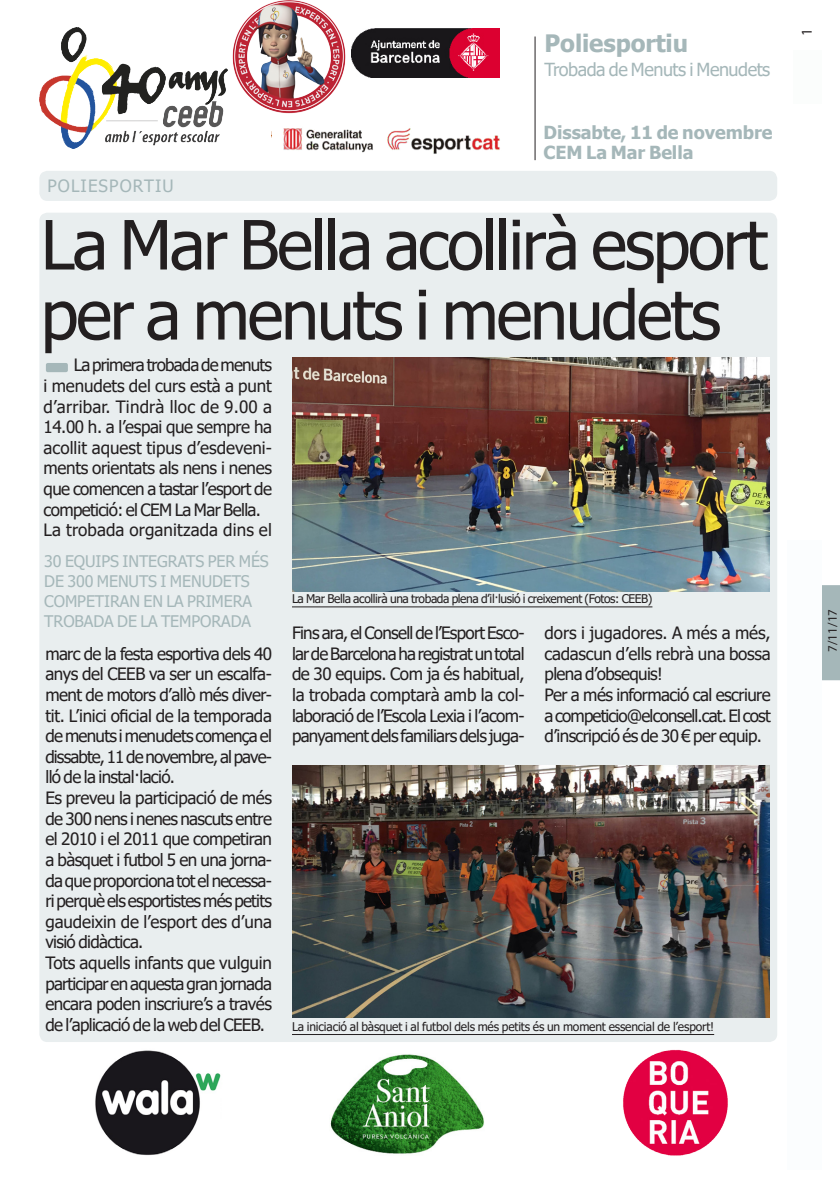
<style>
.page{position:relative;width:840px;height:1191px;background:#fff}
.page>*{position:absolute;margin:0;border:0;box-sizing:border-box;transform-origin:0 0}
.totc_TITULAR-noti-31{font:68px/70px "Tahoma";letter-spacing:-.035em;color:#231f20}
.t1{font:700 24px "Tahoma";letter-spacing:-.005em;color:#a5b7b9}
.t2{font:700 18px "Tahoma";letter-spacing:-.005em;color:#a5b7b9}
.t3{font:18px "Tahoma";letter-spacing:-.025em;color:#a5b7b9}
.totc_TEXT_BASE{font:17px/20.6px "Tahoma";letter-spacing:-.04em;color:#231f20;text-align:justify}
.totc_TEXT_BASE-2{font:17px "Tahoma";letter-spacing:.005em;color:#231f20}
.totc_EPÍGRAF{font:17px "Tahoma";letter-spacing:.065em;color:#a5b7b9}
.totc_EPÍGRAF-2{font:16px/20px "Tahoma";letter-spacing:-.005em;color:#a5b7b9}
.t4{font:15px "Myriad Pro";color:#231f20}
.totc_FRASE_noti-càrr{font:13px "Myriad Pro";color:#231f20}
.totc_PEU_FOTO{font:12px "Tahoma";letter-spacing:-.015em;color:#231f20}
.totc_PEU_FOTO-2{font:12px "Tahoma";letter-spacing:-.035em;color:#231f20}
</style>
<div class="page">
<div style="left:822px;top:585px;width:17px;height:95px;background:#a5b7b9"></div>
<div style="left:39px;top:213px;width:737px;height:829px;background:#e9eeef;border-radius:8px"></div>
<div style="left:39px;top:171px;width:737px;height:30px;background:#e9eeef;border-radius:8px"></div>
<img style="left:292px;top:357px;width:477px;height:234px">
<hr style="left:292px;top:606px;width:360px;height:1px;background:#231f20">
<hr style="left:534px;top:37px;width:1px;height:123px;background:#231f20">
<div style="left:787px;top:540px;width:34px;height:629px;background:#fbfdfe"></div>
<div style="left:793px;top:50px;width:28px;height:54px;background:#fbfdfc"></div>
<img style="left:358px;top:28px;width:141px;height:50px">
<img style="left:283px;top:128px;width:217px;height:26px">
<img style="left:292px;top:765px;width:476px;height:252px">
<hr style="left:292px;top:1034px;width:421px;height:1px;background:#231f20">
<div style="left:46px;top:363px;width:22px;height:9px;background:#a5b7b9;border-radius:2px"></div>
<img style="left:623px;top:1049px;width:105px;height:107px">
<img style="left:330px;top:1054px;width:154px;height:100px">
<img style="left:95px;top:1050px;width:126px;height:106px">
<img style="left:227px;top:0;width:131px;height:114px">
<img style="left:39px;top:28px;width:188px;height:120px">
<p class="t1" style="left:544px;top:27px;width:145px">Poliesportiu</p>
<p class="t3" style="left:544px;top:58px;width:227px">Trobada de Menuts i Menudets</p>
<p class="totc_EPÍGRAF" style="left:47px;top:174px;width:128px">POLIESPORTIU</p>
<p class="t2" style="left:543px;top:120px;width:230px">Dissabte, 11 de novembre</p>
<p class="t2" style="left:543px;top:140px;width:151px">CEM La Mar Bella</p>
<p class="totc_TITULAR-noti-31" style="left:41px;top:213px;width:728px">La Mar Bella acollirà esport per a menuts i menudets</p>
<p class="totc_TEXT_BASE" style="left:44px;top:356px;width:230px;text-indent:30px">La primera trobada de menuts i menudets del curs està a punt d’arribar. Tindrà lloc de 9.00 a 14.00 h. a l’espai que sempre ha acollit aquest tipus d’esdeveni· ments orientats als nens i nenes que comencen a tastar l’esport de competició: el CEM La Mar Bella.</p>
<p class="totc_TEXT_BASE-2" style="left:44px;top:518px;width:230px">La trobada organitzada dins el</p>
<p class="totc_EPÍGRAF-2" style="left:44px;top:552px;width:226px">30 EQUIPS INTEGRATS PER MÉS<br>DE 300 MENUTS I MENUDETS<br>COMPETIRAN EN LA PRIMERA<br>TROBADA DE LA TEMPORADA</p>
<p class="totc_TEXT_BASE" style="left:45px;top:644px;width:228px">marc de la festa esportiva dels 40 anys del CEEB va ser un escalfa· ment de motors d’allò més diver· tit. L’inici oficial de la temporada de menuts i menudets comença el dissabte, 11 de novembre, al pave· lló de la instal·lació.</p>
<p class="totc_TEXT_BASE" style="left:45px;top:788px;width:228px">Es preveu la participació de més de 300 nens i nenes nascuts entre el 2010 i el 2011 que competiran a bàsquet i futbol 5 en una jorna· da que proporciona tot el necessa· ri perquè els esportistes més petits gaudeixin de l’esport des d’una visió didàctica.</p>
<p class="totc_TEXT_BASE" style="left:45px;top:953px;width:228px">Tots aquells infants que vulguin participar en aquesta gran jornada encara poden inscriure’s a través de l’aplicació de la web del CEEB.</p>
<p class="totc_PEU_FOTO-2" style="left:292px;top:590px;width:362px">La Mar Bella acollirà una trobada plena d’il·lusió i creixement (Fotos: CEEB)</p>
<p class="totc_TEXT_BASE" style="left:292px;top:623px;width:234px">Fins ara, el Consell de l’Esport Esco· lar de Barcelona ha registrat un total de 30 equips. Com ja és habitual, la trobada comptarà amb la col· laboració de l’Escola Lexia i l’acom· panyament dels familiars dels juga·</p>
<p class="totc_TEXT_BASE" style="left:544px;top:623px;width:227px">dors i jugadores. A més a més, cadascun d’ells rebrà una bossa plena d’obsequis!</p>
<p class="totc_TEXT_BASE" style="left:544px;top:685px;width:227px">Per a més informació cal escriure a competicio@elconsell.cat. El cost d’inscripció és de 30 € per equip.</p>
<p class="totc_PEU_FOTO" style="left:292px;top:1018px;width:423px">La iniciació al bàsquet i al futbol dels més petits és un moment essencial de l’esport!</p>
<p class="t4" style="left:797px;top:36px;width:9px;rotate:-90deg">1</p>
<p class="totc_FRASE_noti-càrr" style="left:824px;top:652px;width:44px;rotate:-90deg">7/11/17</p>
</div>
